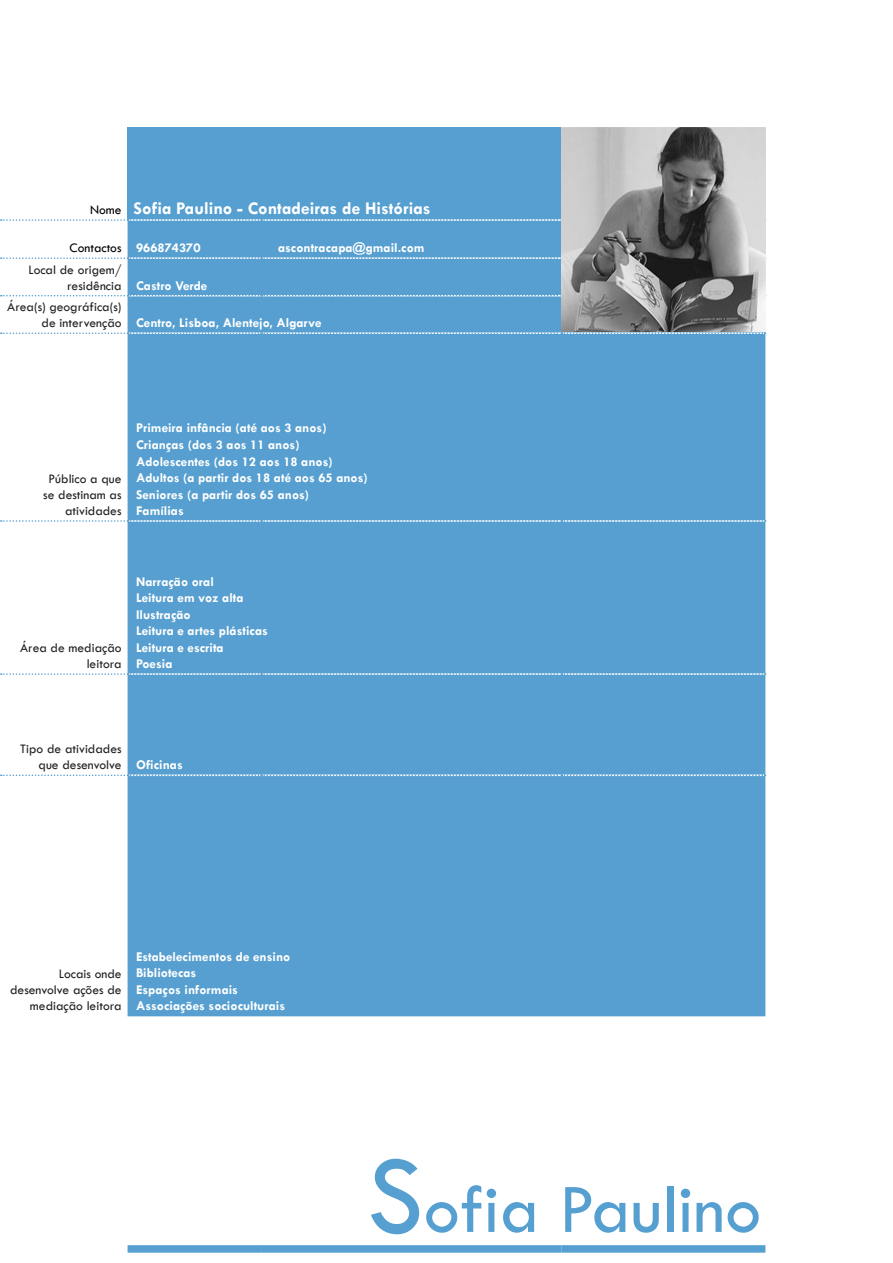
<style>
.page{position:relative;width:893px;height:1263px;background:#fff}
.page>*{position:absolute;margin:0;border:0;box-sizing:border-box;transform-origin:0 0}
.Capítulos{font:72px "Tw Cen";color:#559fd1}
.Capítulos-2{font:700 18px "Tw Cen";color:#fff}
.Capítulos-3{font:700 13.5px "Tw Cen";color:#fff}
.Capítulos-4{font:13.5px/16.2px "Tw Cen";color:#231f20;text-align:right}
.Capítulos-5{font:13.5px "Tw Cen";color:#000}
.s1{font-size:114px}
</style>
<div class="page">
<div style="left:128px;top:128px;width:637px;height:92px;background:#559fd1"></div>
<div style="left:128px;top:221px;width:637px;height:795px;background:#569fd0"></div>
<svg style="left:1px;top:257px;width:765px;height:2px"></svg>
<svg style="left:1px;top:295px;width:765px;height:1px"></svg>
<svg style="left:1px;top:332px;width:765px;height:2px"></svg>
<svg style="left:1px;top:520px;width:765px;height:2px"></svg>
<svg style="left:1px;top:673px;width:765px;height:2px"></svg>
<svg style="left:1px;top:774px;width:765px;height:2px"></svg>
<svg style="left:1px;top:219px;width:765px;height:2px"></svg>
<div style="left:128px;top:1245px;width:133px;height:8px;background:#559fd1"></div>
<div style="left:261px;top:1245px;width:300px;height:8px;background:#559fd1"></div>
<div style="left:561px;top:1245px;width:204px;height:8px;background:#559fd1"></div>
<img style="left:561px;top:128px;width:204px;height:204px">
<p class="Capítulos-5" style="left:90px;top:202px;width:33px">Nome</p>
<p class="Capítulos-2" style="left:134px;top:198px;width:299px">Sofia Paulino - Contadeiras de Histórias</p>
<p class="Capítulos-5" style="left:70px;top:240px;width:54px">Contactos</p>
<p class="Capítulos-3" style="left:136px;top:240px;width:66px">966874370</p>
<p class="Capítulos-3" style="left:278px;top:240px;width:148px">ascontracapa@gmail.com</p>
<p class="Capítulos-4" style="left:28px;top:261px;width:95px">Local de origem/ residência</p>
<p class="Capítulos-3" style="left:136px;top:277px;width:73px">Castro Verde</p>
<p class="Capítulos-4" style="left:7px;top:299px;width:116px">Área(s) geográfica(s) de intervenção</p>
<p class="Capítulos-3" style="left:136px;top:315px;width:187px">Centro, Lisboa, Alentejo, Algarve</p>
<p class="Capítulos-4" style="left:43px;top:470px;width:80px">Público a que se destinam as atividades</p>
<p class="Capítulos-3" style="left:136px;top:420px;width:192px">Primeira infância (até aos 3 anos)</p>
<p class="Capítulos-3" style="left:136px;top:437px;width:165px">Crianças (dos 3 aos 11 anos)</p>
<p class="Capítulos-3" style="left:136px;top:453px;width:198px">Adolescentes (dos 12 aos 18 anos)</p>
<p class="Capítulos-3" style="left:136px;top:470px;width:233px">Adultos (a partir dos 18 até aos 65 anos)</p>
<p class="Capítulos-3" style="left:136px;top:486px;width:175px">Seniores (a partir dos 65 anos)</p>
<p class="Capítulos-3" style="left:136px;top:503px;width:49px">Famílias</p>
<p class="Capítulos-4" style="left:20px;top:639px;width:103px">Área de mediação leitora</p>
<p class="Capítulos-3" style="left:136px;top:573px;width:79px">Narração oral</p>
<p class="Capítulos-3" style="left:136px;top:590px;width:109px">Leitura em voz alta</p>
<p class="Capítulos-3" style="left:136px;top:606px;width:56px">Ilustração</p>
<p class="Capítulos-3" style="left:136px;top:623px;width:133px">Leitura e artes plásticas</p>
<p class="Capítulos-3" style="left:136px;top:639px;width:89px">Leitura e escrita</p>
<p class="Capítulos-3" style="left:136px;top:656px;width:38px">Poesia</p>
<p class="Capítulos-4" style="left:20px;top:741px;width:103px">Tipo de atividades que desenvolve</p>
<p class="Capítulos-3" style="left:136px;top:757px;width:48px">Oficinas</p>
<p class="Capítulos-4" style="left:10px;top:965px;width:113px">Locais onde desenvolve ações de mediação leitora</p>
<p class="Capítulos-3" style="left:136px;top:948px;width:156px">Estabelecimentos de ensino</p>
<p class="Capítulos-3" style="left:136px;top:965px;width:62px">Bibliotecas</p>
<p class="Capítulos-3" style="left:136px;top:981px;width:104px">Espaços informais</p>
<p class="Capítulos-3" style="left:136px;top:998px;width:151px">Associações socioculturais</p>
<p class="Capítulos" style="left:367px;top:1166px;width:396px"><span class="s1">S</span>ofia Paulino</p>
</div>
